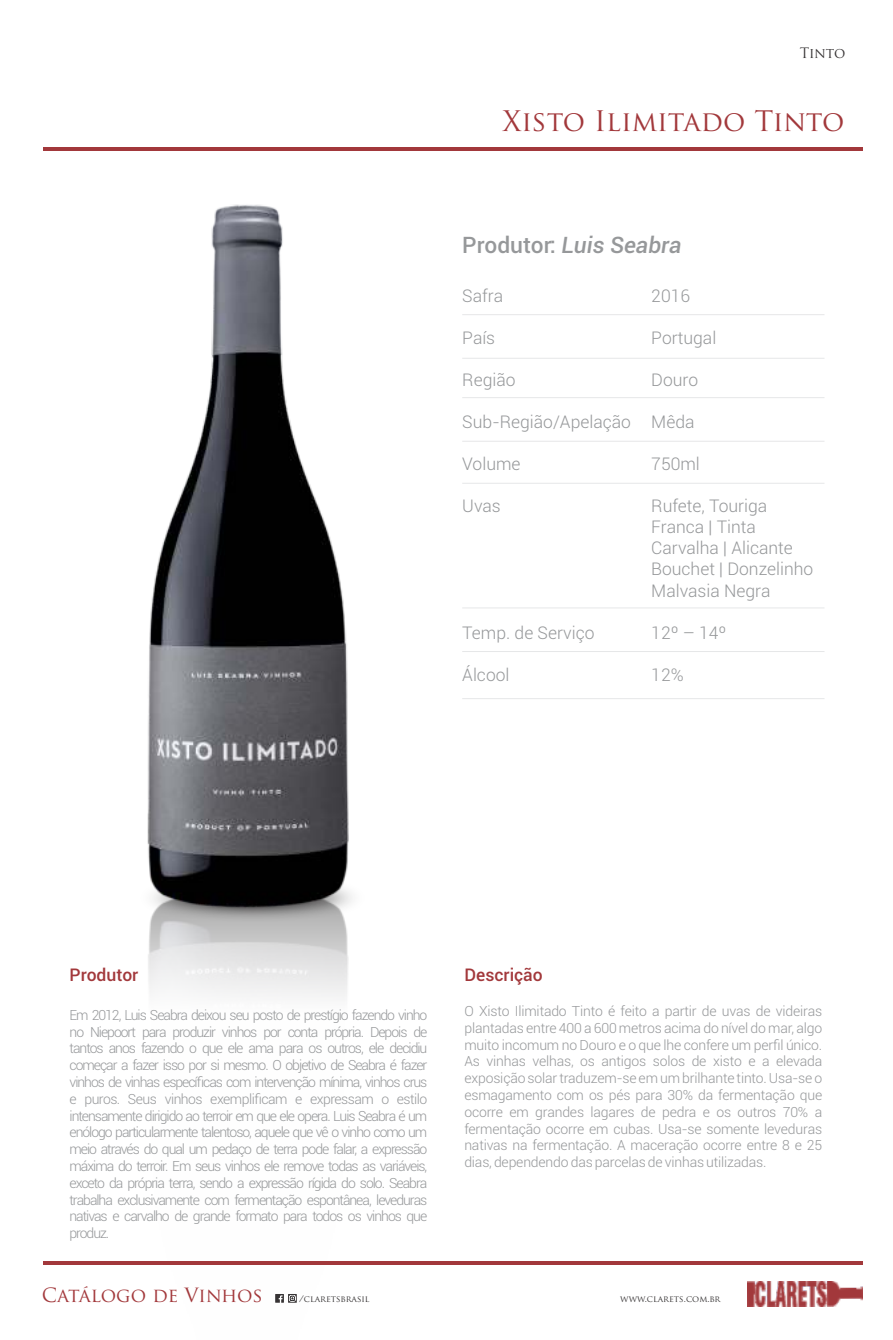
<style>
.page{position:relative;width:893px;height:1340px;background:#fff}
.page>*{position:absolute;margin:0;border:0;box-sizing:border-box;transform-origin:0 0}
.t1{font:27.65px "Trajan Pro";color:#a2383b}
.t2{font:italic 500 22.75px "Roboto";color:#96989a}
.t3{font:19.07px "Trajan Pro";letter-spacing:-.01em;color:#a2383b}
.t4{font:300 17.5px/21px "Roboto";color:#96989a}
.t5{font:500 17.5px "Roboto";color:#a2383b}
.t6{font:300 14px/16.8px "Roboto";letter-spacing:-.04em;color:#96989a;text-align:justify}
.t7{font:14px "Trajan Pro";letter-spacing:-.02em;color:#373435}
.t8{font:8.75px "Trajan Pro";color:#373435}
.s1{font-style:normal}
</style>
<div class="page">
<img style="left:141px;top:929px;width:216px;height:374px">
<img style="left:747px;top:1281px;width:115px;height:25px">
<hr style="left:43px;top:1261px;width:819px;height:3px;background:#a2383b">
<svg style="left:275px;top:1293px;width:22px;height:9px"></svg>
<hr style="left:43px;top:147px;width:819px;height:4px;background:#a2383b">
<img style="left:149px;top:914px;width:198px;height:15px">
<hr style="left:462px;top:314px;width:362px;height:1px;background:#e6e7e8">
<hr style="left:462px;top:358px;width:362px;height:1px;background:#e6e7e8">
<hr style="left:462px;top:397px;width:362px;height:1px;background:#e6e7e8">
<hr style="left:462px;top:441px;width:362px;height:1px;background:#e6e7e8">
<hr style="left:462px;top:483px;width:362px;height:1px;background:#e6e7e8">
<hr style="left:462px;top:607px;width:362px;height:1px;background:#e6e7e8">
<hr style="left:462px;top:651px;width:362px;height:1px;background:#e6e7e8">
<hr style="left:462px;top:698px;width:362px;height:1px;background:#e6e7e8">
<img style="left:147px;top:204px;width:205px;height:710px">
<p class="t7" style="left:800px;top:47px;width:47px">Tinto</p>
<h1 class="t1" style="left:502px;top:110px;width:343px">Xisto Ilimitado Tinto</h1>
<h2 class="t2" style="left:462px;top:236px;width:221px"><span class="s1">Produtor:</span> Luis Seabra</h2>
<p class="t4" style="left:462px;top:287px;width:42px">Safra</p>
<p class="t4" style="left:651px;top:287px;width:40px">2016</p>
<p class="t4" style="left:462px;top:329px;width:34px">País</p>
<p class="t4" style="left:651px;top:329px;width:67px">Portugal</p>
<p class="t4" style="left:462px;top:371px;width:55px">Região</p>
<p class="t4" style="left:651px;top:371px;width:48px">Douro</p>
<p class="t4" style="left:462px;top:413px;width:234px">Sub-Região/Apelação Mêda</p>
<p class="t4" style="left:462px;top:455px;width:60px">Volume</p>
<p class="t4" style="left:651px;top:455px;width:50px">750ml</p>
<p class="t4" style="left:462px;top:497px;width:40px">Uvas</p>
<p class="t4" style="left:651px;top:497px;width:163px">Rufete, Touriga<br>Franca | Tinta<br>Carvalha | Alicante<br>Bouchet | Donzelinho<br>Malvasia Negra</p>
<p class="t4" style="left:462px;top:623px;width:134px">Temp. de Serviço</p>
<p class="t4" style="left:651px;top:623px;width:77px">12º – 14º</p>
<p class="t4" style="left:462px;top:665px;width:49px">Álcool</p>
<p class="t4" style="left:651px;top:665px;width:34px">12%</p>
<p class="t5" style="left:70px;top:967px;width:70px">Produtor</p>
<p class="t6" style="left:69px;top:1007px;width:359px">Em 2012, Luis Seabra deixou seu posto de prestígio fazendo vinho no Niepoort para produzir vinhos por conta própria. Depois de tantos anos fazendo o que ele ama para os outros, ele decidiu começar a fazer isso por si mesmo. O objetivo de Seabra é fazer vinhos de vinhas específicas com intervenção mínima, vinhos crus e puros. Seus vinhos exemplificam e expressam o estilo intensamente dirigido ao terroir em que ele opera. Luis Seabra é um enólogo particularmente talentoso, aquele que vê o vinho como um meio através do qual um pedaço de terra pode falar, a expressão máxima do terroir. Em seus vinhos ele remove todas as variáveis, exceto da própria terra, sendo a expressão rígida do solo. Seabra trabalha exclusivamente com fermentação espontânea, leveduras nativas e carvalho de grande formato para todos os vinhos que produz.</p>
<p class="t5" style="left:464px;top:968px;width:80px">Descrição</p>
<p class="t6" style="left:464px;top:1004px;width:359px">O Xisto Ilimitado Tinto é feito a partir de uvas de videiras plantadas entre 400 a 600 metros acima do nível do mar, algo muito incomum no Douro e o que lhe confere um perfil único.<br>As vinhas velhas, os antigos solos de xisto e a elevada exposição solar traduzem-se em um brilhante tinto. Usa-se o esmagamento com os pés para 30% da fermentação que ocorre em grandes lagares de pedra e os outros 70% a fermentação ocorre em cubas. Usa-se somente leveduras nativas na fermentação. A maceração ocorre entre 8 e 25 dias, dependendo das parcelas de vinhas utilizadas.</p>
<h3 class="t3" style="left:42px;top:1287px;width:222px">Catálogo de Vinhos</h3>
<p class="t8" style="left:299px;top:1294px;width:72px">/claretsbrasil</p>
<p class="t8" style="left:620px;top:1294px;width:102px">www.clarets.com.br</p>
</div>
